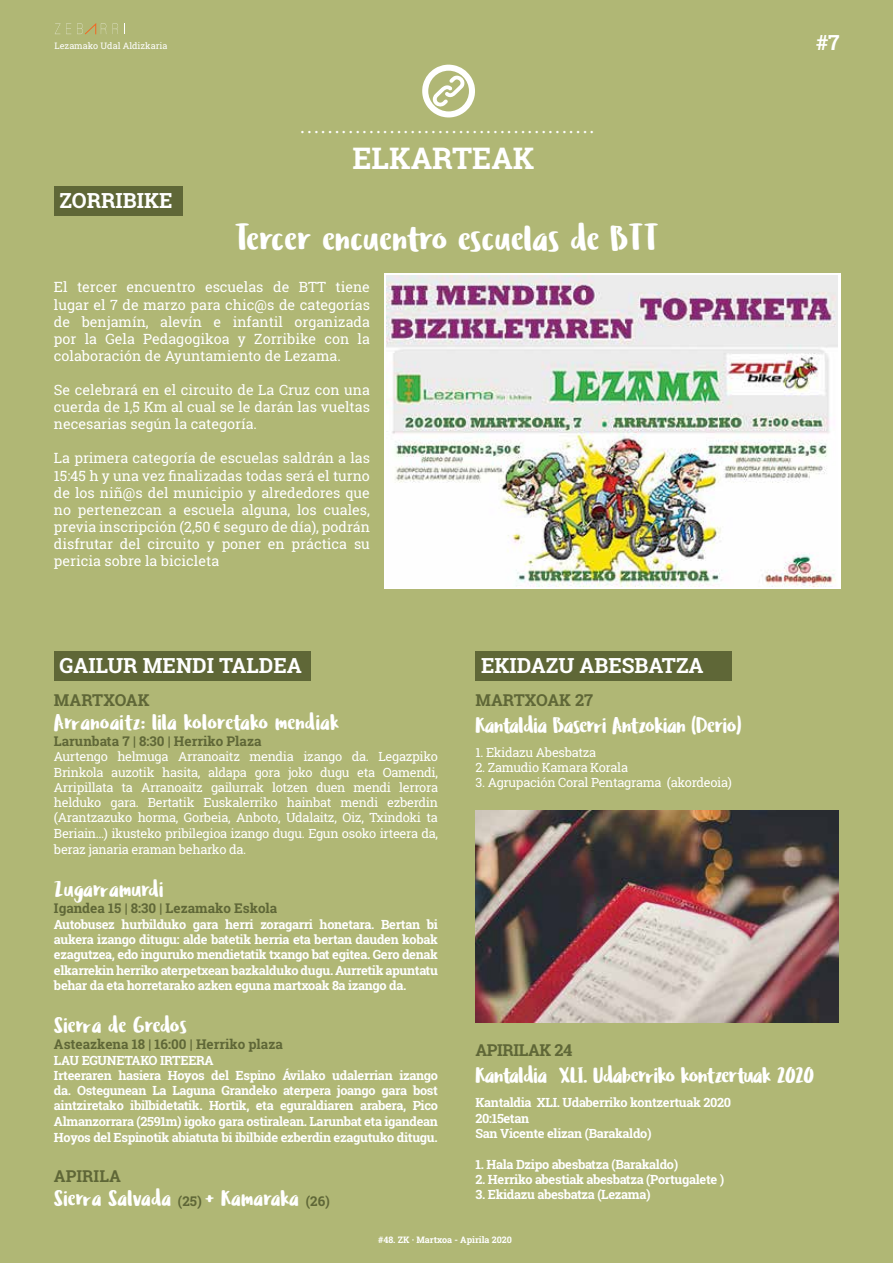
<style>
.page{position:relative;width:893px;height:1263px;background:#b0b775}
.page>*{position:absolute;margin:0;border:0;box-sizing:border-box;transform-origin:0 0}
.t1{font:36px "Ludicrous Stencil";color:#fff}
.t2{font:700 30px "Roboto Slab";letter-spacing:.32em;color:#fff}
.t3{font:22.5px "Ludicrous Stencil";color:#fff}
.t4{font:22.5px "Ludicrous Stencil";letter-spacing:-.025em;color:#fff}
.t5{font:700 21px "Roboto Slab";color:#fff}
.t6{font:21px "Minion Pro";color:#fff}
.t7{font:700 16.5px "Roboto Slab";letter-spacing:-.025em;color:#5f6737}
.t8{font:14.25px/17.1px "Roboto Slab";color:#fff;text-align:justify}
.t9{font:700 13.5px "Roboto Slab";color:#5f6737}
.t10{font:700 12.75px/15.3px "Roboto Slab";letter-spacing:-.025em;color:#fff}
.t11{font:12.75px/15.5px "Roboto Slab";letter-spacing:-.025em;color:#fff;text-align:justify}
.t12{font:700 9px "Roboto Slab";color:#fff}
.t13{font:9px "Roboto Slab";color:#fff}
.s1{font-family:"Roboto Slab";font-weight:700;font-size:13.5px;color:#5f6737}
</style>
<div class="page">
<div style="left:385px;top:274px;width:456px;height:315px;background:linear-gradient(to bottom,#f8f8f8,#fff)"></div>
<img style="left:387px;top:276px;width:450px;height:312px">
<div style="left:54px;top:651px;width:257px;height:30px;background:#5f6737"></div>
<svg style="left:55px;top:23px;width:5px;height:11px"></svg>
<svg style="left:66px;top:23px;width:5px;height:11px"></svg>
<svg style="left:113px;top:23px;width:5px;height:11px"></svg>
<svg style="left:77px;top:23px;width:29px;height:12px"></svg>
<svg style="left:422px;top:65px;width:53px;height:52px"></svg>
<div style="left:54px;top:186px;width:128px;height:30px;background:#5f6737"></div>
<div style="left:475px;top:651px;width:257px;height:30px;background:#5f6737"></div>
<img style="left:475px;top:810px;width:364px;height:212px">
<p class="t13" style="left:54px;top:40px;width:114px">Lezamako Udal Aldizkaria</p>
<h3 class="t5" style="left:60px;top:186px;width:26px">ZORRI</h3>
<h3 class="t5" style="left:123px;top:186px;width:50px">BIKE</h3>
<h3 class="t6" style="left:300px;top:112px;width:296px">...........................................</h3>
<h2 class="t2" style="left:352px;top:137px;width:183px">ELKARTEAK</h2>
<h1 class="t1" style="left:235px;top:214px;width:426px">Tercer encuentro escuelas de BTT</h1>
<p class="t8" style="left:54px;top:279px;width:317px">El tercer encuentro escuelas de BTT tiene lugar el 7 de marzo para chic@s de categorías de benjamín, alevín e infantil organizada por la Gela Pedagogikoa y Zorribike con la colaboración de Ayuntamiento de Lezama.</p>
<p class="t8" style="left:54px;top:381px;width:317px">Se celebrará en el circuito de La Cruz con una cuerda de 1,5 Km al cual se le darán las vueltas necesarias según la categoría.</p>
<p class="t8" style="left:54px;top:450px;width:317px">La primera categoría de escuelas saldrán a las 15:45 h y una vez finalizadas todas será el turno de los niñ@s del municipio y alrededores que no pertenezcan a escuela alguna, los cuales, previa inscripción (2,50 € seguro de día), podrán disfrutar del circuito y poner en práctica su pericia sobre la bicicleta</p>
<h3 class="t5" style="left:816px;top:28px;width:25px">#7</h3>
<h3 class="t5" style="left:60px;top:651px;width:13px">GAIL</h3>
<h3 class="t5" style="left:107px;top:651px;width:51px">UR MENDI</h3>
<h3 class="t5" style="left:219px;top:651px;width:28px">TALDEA</h3>
<p class="t7" style="left:54px;top:688px;width:14px">MAR</p>
<p class="t7" style="left:92px;top:688px;width:59px">TXOAK</p>
<h3 class="t3" style="left:54px;top:706px;width:287px">Arranoaitz: lila koloretako mendiak</h3>
<p class="t9" style="left:54px;top:732px;width:209px">Larunbata 7 | 8:30 | Herriko Plaza</p>
<p class="t11" style="left:54px;top:749px;width:386px">Aurtengo helmuga Arranoaitz mendia izango da. Legazpiko Brinkola auzotik hasita, aldapa gora joko dugu eta Oamendi, Arripillata ta Arranoaitz gailurrak lotzen duen mendi lerrora helduko gara. Bertatik Euskalerriko hainbat mendi ezberdin (Arantzazuko horma, Gorbeia, Anboto, Udalaitz, Oiz, Txindoki ta Beriain…) ikusteko pribilegioa izango dugu. Egun osoko irteera da, beraz janaria eraman beharko da.</p>
<h3 class="t3" style="left:54px;top:874px;width:111px">Zugarramurdi</h3>
<p class="t9" style="left:54px;top:899px;width:225px">Igandea 15 | 8:30 | Lezamako Eskola</p>
<p class="t10" style="left:54px;top:916px;width:386px;text-align:justify">Autobusez hurbilduko gara herri zoragarri honetara. Bertan bi aukera izango ditugu: alde batetik herria eta bertan dauden kobak ezagutzea, edo inguruko mendietatik txango bat egitea. Gero denak elkarrekin herriko aterpetxean bazkalduko dugu. Aurretik apuntatu behar da eta horretarako azken eguna martxoak 8a izango da.</p>
<h3 class="t3" style="left:54px;top:1010px;width:135px">Sierra de Gredos</h3>
<p class="t9" style="left:54px;top:1035px;width:230px">Asteazkena 18 | 16:00 | Herriko plaza</p>
<p class="t10" style="left:54px;top:1052px;width:385px">Lau egunetako irteera<br>Irteeraren hasiera Hoyos del Espino Ávilako udalerrian izango da. Ostegunean La Laguna Grandeko aterpera joango gara bost aintziretako ibilbidetatik. Hortik, eta eguraldiaren arabera, Pico Almanzorrara (2591m) igoko gara ostiralean. Larunbat eta igandean Hoyos del Espinotik abiatuta bi ibilbide ezberdin ezagutuko ditugu.</p>
<p class="t7" style="left:54px;top:1164px;width:33px">APIRILA</p>
<h3 class="t3" style="left:54px;top:1182px;width:277px">Sierra Salvada <span class="s1">(25)</span> + Kamaraka <span class="s1">(26)</span></h3>
<h3 class="t5" style="left:481px;top:651px;width:223px">EKIDAZU ABESBATZA</h3>
<p class="t7" style="left:475px;top:688px;width:119px">Martxoak 27</p>
<h3 class="t4" style="left:475px;top:709px;width:268px">Kantaldia Baserri Antzokian (Derio)</h3>
<p class="t11" style="left:475px;top:744px;width:122px">1. Ekidazu Abesbatza</p>
<p class="t11" style="left:475px;top:759px;width:154px">2. Zamudio Kamara Korala</p>
<p class="t11" style="left:475px;top:775px;width:258px">3. Agrupación Coral Pentagrama (akordeoia)</p>
<p class="t7" style="left:475px;top:1039px;width:98px">Apirilak 24</p>
<h3 class="t4" style="left:475px;top:1060px;width:340px">Kantaldia XLI. Udaberriko kontzertuak 2020</h3>
<p class="t10" style="left:475px;top:1095px;width:257px">Kantaldia XLI . Udaberriko kontzertuak 2020<br>20:15etan<br>San Vicente elizan (Barakaldo)</p>
<p class="t10" style="left:475px;top:1156px;width:204px">1. Hala Dzipo abesbatza (Barakaldo)</p>
<p class="t10" style="left:475px;top:1171px;width:250px">2. Herriko abestiak abesbatza (Portugalete )</p>
<p class="t10" style="left:475px;top:1187px;width:177px">3. Ekidazu abesbatza (Lezama)</p>
<p class="t12" style="left:378px;top:1233px;width:135px">#48. ZK · Martxoa - Apirila 2020</p>
</div>
